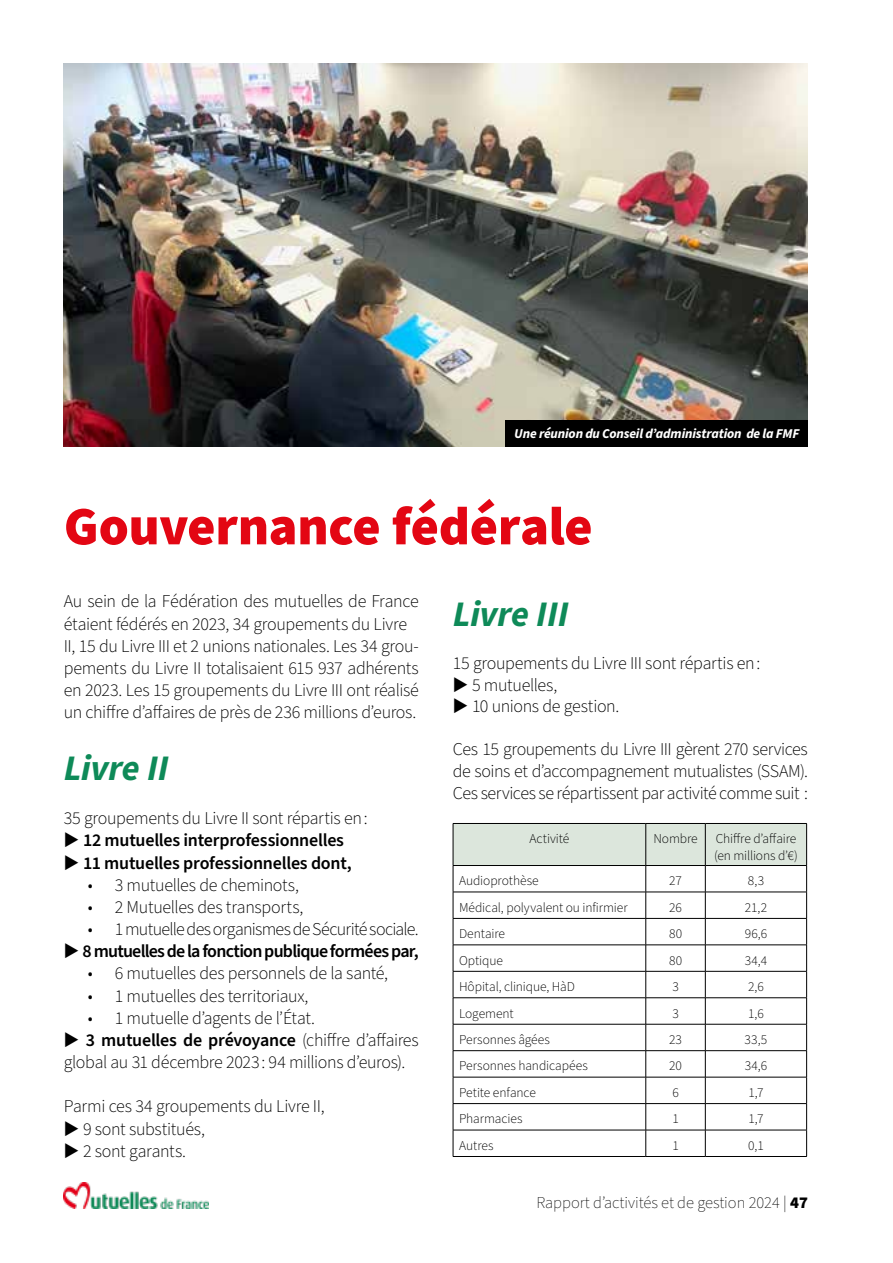
<style>
.page{position:relative;width:893px;height:1263px;background:#fff}
.page>*{position:absolute;margin:0;border:0;box-sizing:border-box;transform-origin:0 0}
.t1{font:900 54px "Source Sans Pro";letter-spacing:-.005em;color:#e30613}
.t2{font:italic 700 36px "Source Sans Pro";letter-spacing:-.01em;color:#0e8a58}
.t3{font:300 18px/22.2px "Source Sans Pro";letter-spacing:-.02em;color:#000}
.t4{font:600 18px "Source Sans Pro";letter-spacing:-.015em;color:#000}
.t5{font:600 18px "Source Sans Pro";letter-spacing:-.045em;color:#000}
.t6{font:300 18px "Source Sans Pro";letter-spacing:-.04em;color:#000}
.t7{font:200 16.5px "Source Sans Pro";color:#000}
.t8{font:300 13.5px/16.2px "Source Sans Pro";letter-spacing:-.005em;color:#000}
.t9{font:italic 700 13.5px "Source Sans Pro";letter-spacing:-.01em;color:#fff}
.s1{font-weight:600}
.s2{font-weight:900}
</style>
<div class="page">
<img style="left:64px;top:1182px;width:145px;height:26px">
<img style="left:64px;top:64px;width:744px;height:382px">
<svg style="left:453px;top:823px;width:354px;height:333px"></svg>
<hr style="left:453px;top:1156px;width:193px;height:1px;background:#000">
<hr style="left:646px;top:1156px;width:59px;height:1px;background:#000">
<hr style="left:705px;top:1156px;width:102px;height:1px;background:#000">
<div style="left:505px;top:420px;width:303px;height:26px;background:#000"></div>
<p class="t9" style="left:514px;top:424px;width:287px">Une réunion du Conseil d’administration de la FMF</p>
<h1 class="t1" style="left:64px;top:489px;width:530px">Gouvernance fédérale</h1>
<p class="t3" style="left:64px;top:591px;width:357px">Au sein de la Fédération des mutuelles de France étaient fédérés en 2023, 34 groupements du Livre II, 15 du Livre III et 2 unions nationales. Les 34 grou&shy;pements du Livre II totalisaient 615 937 adhérents en 2023. Les 15 groupements du Livre III ont réalisé un chiffre d’affaires de près de 236 millions d’euros.</p>
<h2 class="t2" style="left:64px;top:743px;width:106px">Livre II</h2>
<p class="t3" style="left:64px;top:808px;width:305px">35 groupements du Livre II sont répartis en :</p>
<p class="t4" style="left:64px;top:828px;width:282px">◆ 12 mutuelles interprofessionnelles</p>
<p class="t4" style="left:64px;top:850px;width:290px">◆ 11 mutuelles professionnelles dont,</p>
<p class="t3" style="left:88px;top:874px;width:213px">• 3 mutuelles de cheminots,</p>
<p class="t3" style="left:88px;top:896px;width:217px">• 2 Mutuelles des transports,</p>
<p class="t6" style="left:88px;top:917px;width:333px">• 1 mutuelle des organismes de Sécurité sociale.</p>
<p class="t5" style="left:64px;top:939px;width:357px">◆ 8 mutuelles de la fonction publique formées par,</p>
<p class="t3" style="left:88px;top:963px;width:302px">• 6 mutuelles des personnels de la santé,</p>
<p class="t3" style="left:88px;top:985px;width:222px">• 1 mutuelles des territoriaux,</p>
<p class="t3" style="left:88px;top:1007px;width:229px">• 1 mutuelle d’agents de l’État.</p>
<p class="t3" style="left:64px;top:1029px;width:357px">◆ <span class="s1">3 mutuelles de prévoyance</span> (chiffre d’affaires global au 31 décembre 2023 : 94 millions d’euros).</p>
<p class="t3" style="left:64px;top:1096px;width:262px">Parmi ces 34 groupements du Livre II,</p>
<p class="t3" style="left:64px;top:1118px;width:143px">◆ 9 sont substitués,</p>
<p class="t3" style="left:64px;top:1140px;width:124px">◆ 2 sont garants.</p>
<h2 class="t2" style="left:453px;top:589px;width:117px">Livre III</h2>
<p class="t3" style="left:453px;top:652px;width:309px">15 groupements du Livre III sont répartis en :</p>
<p class="t3" style="left:453px;top:674px;width:106px">◆ 5 mutuelles,</p>
<p class="t3" style="left:453px;top:696px;width:168px">◆ 10 unions de gestion.</p>
<p class="t3" style="left:453px;top:739px;width:357px;line-height:21.6px;text-align:justify">Ces 15 groupements du Livre III gèrent 270 services de soins et d’accompagnement mutualistes (SSAM).<br>Ces services se répartissent par activité comme suit :</p>
<p class="t8" style="left:529px;top:831px;width:42px">Activité</p>
<p class="t8" style="left:653px;top:831px;width:46px">Nombre</p>
<p class="t8" style="left:714px;top:831px;width:85px">Chiffre d’affaire (en millions d’€)</p>
<p class="t8" style="left:459px;top:873px;width:81px">Audioprothèse</p>
<p class="t8" style="left:669px;top:873px;width:14px">27</p>
<p class="t8" style="left:748px;top:873px;width:18px">8,3</p>
<p class="t8" style="left:459px;top:900px;width:170px">Médical, polyvalent ou infirmier</p>
<p class="t8" style="left:669px;top:900px;width:14px">26</p>
<p class="t8" style="left:745px;top:900px;width:24px">21,2</p>
<p class="t8" style="left:459px;top:926px;width:47px">Dentaire</p>
<p class="t8" style="left:669px;top:926px;width:15px">80</p>
<p class="t8" style="left:745px;top:926px;width:24px">96,6</p>
<p class="t8" style="left:459px;top:952px;width:45px">Optique</p>
<p class="t8" style="left:669px;top:952px;width:15px">80</p>
<p class="t8" style="left:745px;top:952px;width:24px">34,4</p>
<p class="t8" style="left:459px;top:979px;width:117px">Hôpital, clinique, HàD</p>
<p class="t8" style="left:672px;top:979px;width:8px">3</p>
<p class="t8" style="left:748px;top:979px;width:17px">2,6</p>
<p class="t8" style="left:459px;top:1005px;width:56px">Logement</p>
<p class="t8" style="left:672px;top:1005px;width:8px">3</p>
<p class="t8" style="left:748px;top:1005px;width:17px">1,6</p>
<p class="t8" style="left:459px;top:1032px;width:92px">Personnes âgées</p>
<p class="t8" style="left:669px;top:1032px;width:14px">23</p>
<p class="t8" style="left:745px;top:1032px;width:24px">33,5</p>
<p class="t8" style="left:459px;top:1058px;width:130px">Personnes handicapées</p>
<p class="t8" style="left:669px;top:1058px;width:14px">20</p>
<p class="t8" style="left:745px;top:1058px;width:24px">34,6</p>
<p class="t8" style="left:459px;top:1085px;width:78px">Petite enfance</p>
<p class="t8" style="left:672px;top:1085px;width:8px">6</p>
<p class="t8" style="left:748px;top:1085px;width:17px">1,7</p>
<p class="t8" style="left:459px;top:1111px;width:65px">Pharmacies</p>
<p class="t8" style="left:672px;top:1111px;width:8px">1</p>
<p class="t8" style="left:748px;top:1111px;width:17px">1,7</p>
<p class="t8" style="left:459px;top:1138px;width:36px">Autres</p>
<p class="t8" style="left:672px;top:1138px;width:8px">1</p>
<p class="t8" style="left:748px;top:1138px;width:17px">0,1</p>
<p class="t7" style="left:536px;top:1191px;width:273px">Rapport d’activités et de gestion 2024 | <span class="s2">47</span></p>
</div>
